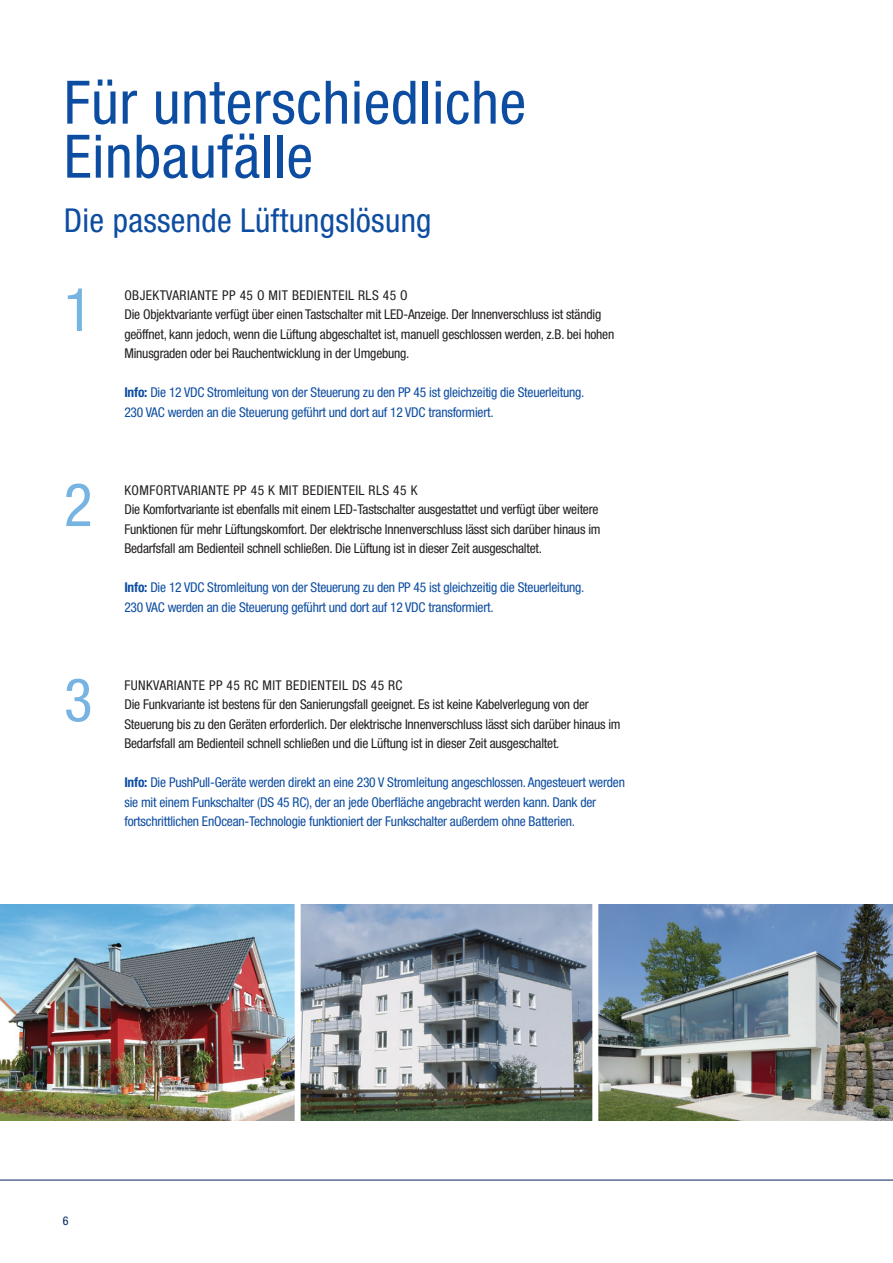
<style>
.page{position:relative;width:893px;height:1263px;background:#fff}
.page>*{position:absolute;margin:0;border:0;box-sizing:border-box;transform-origin:0 0}
.t1{font:condensed 60px/54px "Helvetica Neue LT";letter-spacing:.01em;color:#0d4da1}
.t2{font:condensed 60px "Helvetica Neue LT";color:#77b4e2}
.t3{font:condensed 33px "Helvetica Neue LT";letter-spacing:.01em;color:#0d4da1}
.t4{font:condensed 13.5px/19.5px "Helvetica Neue LT";letter-spacing:-.015em;color:#231f20}
.t5{font:condensed 13.5px/19.5px "Helvetica Neue LT";letter-spacing:-.015em;color:#0d4da1}
.t6{font:condensed 12px "Helvetica Neue LT";color:#002361}
.s1{font-weight:700}
</style>
<div class="page">
<hr style="left:0;top:1180px;width:893px;height:1px;background:#002361">
<img style="left:0;top:904px;width:893px;height:217px">
<div style="left:295px;top:881px;width:6px;height:263px;background:#fff"></div>
<div style="left:592px;top:881px;width:6px;height:263px;background:#fff"></div>
<h1 class="t1" style="left:64px;top:75px;width:464px">Für unterschiedliche<br>Einbaufälle</h1>
<h2 class="t3" style="left:64px;top:201px;width:369px">Die passende Lüftungslösung</h2>
<h1 class="t2" style="left:64px;top:275px;width:30px">1</h1>
<p class="t4" style="left:124px;top:285px;width:491px">OBJEKTVARIANTE PP 45 O MIT BEDIENTEIL RLS 45 O<br>Die Objektvariante verfügt über einen Tastschalter mit LED-Anzeige. Der Innenverschluss ist ständig geöffnet, kann jedoch, wenn die Lüftung abgeschaltet ist, manuell geschlossen werden, z.B. bei hohen Minusgraden oder bei Rauchentwicklung in der Umgebung.</p>
<p class="t5" style="left:124px;top:383px;width:462px"><span class="s1">Info:</span> Die 12 VDC Stromleitung von der Steuerung zu den PP 45 ist gleichzeitig die Steuerleitung.<br>230 VAC werden an die Steuerung geführt und dort auf 12 VDC transformiert.</p>
<h1 class="t2" style="left:64px;top:470px;width:30px">2</h1>
<p class="t4" style="left:124px;top:480px;width:478px">KOMFORTVARIANTE PP 45 K MIT BEDIENTEIL RLS 45 K<br>Die Komfortvariante ist ebenfalls mit einem LED-Tastschalter ausgestattet und verfügt über weitere Funktionen für mehr Lüftungskomfort. Der elektrische Innenverschluss lässt sich darüber hinaus im Bedarfsfall am Bedienteil schnell schließen. Die Lüftung ist in dieser Zeit ausgeschaltet.</p>
<p class="t5" style="left:124px;top:578px;width:462px"><span class="s1">Info:</span> Die 12 VDC Stromleitung von der Steuerung zu den PP 45 ist gleichzeitig die Steuerleitung.<br>230 VAC werden an die Steuerung geführt und dort auf 12 VDC transformiert.</p>
<h1 class="t2" style="left:64px;top:665px;width:30px">3</h1>
<p class="t4" style="left:124px;top:675px;width:498px">FUNKVARIANTE PP 45 RC MIT BEDIENTEIL DS 45 RC<br>Die Funkvariante ist bestens für den Sanierungsfall geeignet. Es ist keine Kabelverlegung von der Steuerung bis zu den Geräten erforderlich. Der elektrische Innenverschluss lässt sich darüber hinaus im Bedarfsfall am Bedienteil schnell schließen und die Lüftung ist in dieser Zeit ausgeschaltet.</p>
<p class="t5" style="left:124px;top:773px;width:502px"><span class="s1">Info:</span> Die PushPull-Geräte werden direkt an eine 230 V Stromleitung angeschlossen. Angesteuert werden sie mit einem Funkschalter (DS 45 RC), der an jede Oberfläche angebracht werden kann. Dank der fortschrittlichen EnOcean-Technologie funktioniert der Funkschalter außerdem ohne Batterien.</p>
<p class="t6" style="left:63px;top:1214px;width:7px">6</p>
</div>
